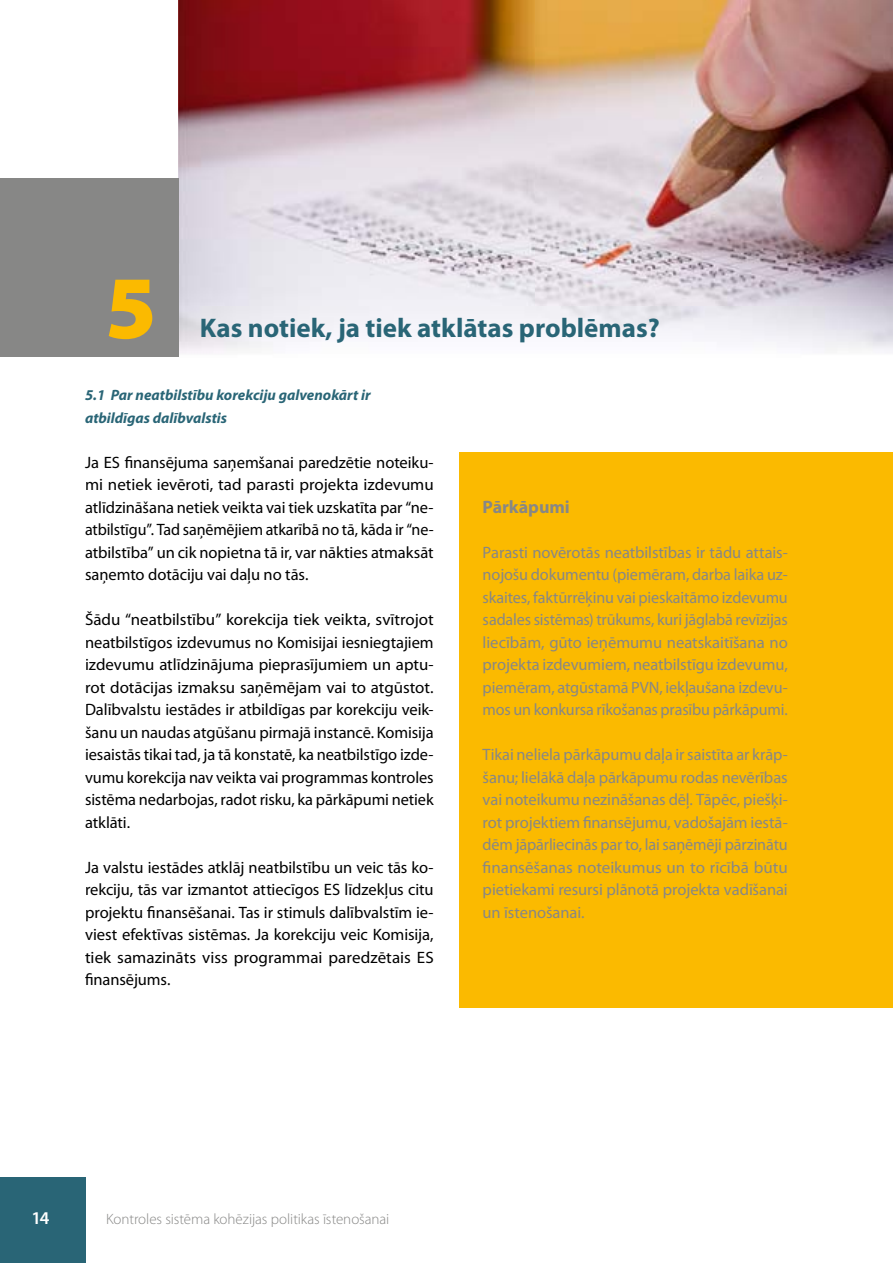
<style>
.page{position:relative;width:893px;height:1263px;background:#fff}
.page>*{position:absolute;margin:0;border:0;box-sizing:border-box;transform-origin:0 0}
.t1{font:900 90px "Myriad Pro";color:#fbba00}
.t2{font:700 27px "Myriad Pro";color:#296576}
.t3{font:700 18px "Myriad Pro";color:#878786}
.t4{font:600 18px "Myriad Pro";color:#fff}
.t5{font:16.5px/22.5px "Myriad Pro";letter-spacing:-.005em;color:#000;text-align:justify}
.t6{font:16.5px/22.5px "Myriad Pro";letter-spacing:-.005em;color:#878786;text-align:justify}
.t7{font:italic 700 15px/22.5px "Myriad Pro";color:#296576}
.t8{font:300 15px "Myriad Pro";letter-spacing:-.005em;color:#878786}
</style>
<div class="page">
<div style="left:459px;top:452px;width:434px;height:556px;background:#fbba00"></div>
<img style="left:179px;top:0;width:714px;height:353px">
<div style="left:0;top:179px;width:179px;height:178px;background:#878786"></div>
<div style="left:0;top:1178px;width:85px;height:85px;background:#296576"></div>
<h1 class="t1" style="left:105px;top:257px;width:53px">5</h1>
<h2 class="t2" style="left:200px;top:312px;width:461px">Kas notiek, ja tiek atklātas problēmas?</h2>
<p class="t7" style="left:85px;top:384px;width:287px">5.1 Par neatbilstību korekciju galvenokārt ir atbildīgas dalībvalstis</p>
<p class="t5" style="left:85px;top:451px;width:350px">Ja ES finansējuma saņemšanai paredzētie noteiku&shy;mi netiek ievēroti, tad parasti projekta izdevumu atlīdzināšana netiek veikta vai tiek uzskatīta par “ne&shy;atbilstīgu”. Tad saņēmējiem atkarībā no tā, kāda ir “ne&shy;atbilstība” un cik nopietna tā ir, var nākties atmaksāt saņemto dotāciju vai daļu no tās.</p>
<p class="t5" style="left:85px;top:609px;width:350px">Šādu “neatbilstību” korekcija tiek veikta, svītrojot neatbilstīgos izdevumus no Komisijai iesniegtajiem izdevumu atlīdzinājuma pieprasījumiem un aptu&shy;rot dotācijas izmaksu saņēmējam vai to atgūstot.<br>Dalībvalstu iestādes ir atbildīgas par korekciju veik&shy;šanu un naudas atgūšanu pirmajā instancē. Komisija iesaistās tikai tad, ja tā konstatē, ka neatbilstīgo izde&shy;vumu korekcija nav veikta vai programmas kontroles sistēma nedarbojas, radot risku, ka pārkāpumi netiek atklāti.</p>
<p class="t5" style="left:85px;top:856px;width:350px">Ja valstu iestādes atklāj neatbilstību un veic tās ko&shy;rekciju, tās var izmantot attiecīgos ES līdzekļus citu projektu finansēšanai. Tas ir stimuls dalībvalstīm ie&shy;viest efektīvas sistēmas. Ja korekciju veic Komisija, tiek samazināts viss programmai paredzētais ES finansējums.</p>
<p class="t3" style="left:483px;top:496px;width:89px">Pārkāpumi</p>
<p class="t6" style="left:483px;top:541px;width:307px">Parasti novērotās neatbilstības ir tādu attais&shy;nojošu dokumentu (piemēram, darba laika uz&shy;skaites, faktūrrēķinu vai pieskaitāmo izdevumu sadales sistēmas) trūkums, kuri jāglabā revīzijas liecībām, gūto ieņēmumu neatskaitīšana no projekta izdevumiem, neatbilstīgu izdevumu, piemēram, atgūstamā PVN, iekļaušana izdevu&shy;mos un konkursa rīkošanas prasību pārkāpumi.</p>
<p class="t6" style="left:483px;top:744px;width:307px">Tikai neliela pārkāpumu daļa ir saistīta ar krāp&shy;šanu; lielākā daļa pārkāpumu rodas nevērības vai noteikumu nezināšanas dēļ. Tāpēc, piešķi&shy;rot projektiem finansējumu, vadošajām iestā&shy;dēm jāpārliecinās par to, lai saņēmēji pārzinātu finansēšanas noteikumus un to rīcībā būtu pietiekami resursi plānotā projekta vadīšanai un īstenošanai.</p>
<p class="t4" style="left:32px;top:1208px;width:20px">14</p>
<p class="t8" style="left:106px;top:1210px;width:285px">Kontroles sistēma kohēzijas politikas īstenošanai</p>
</div>
